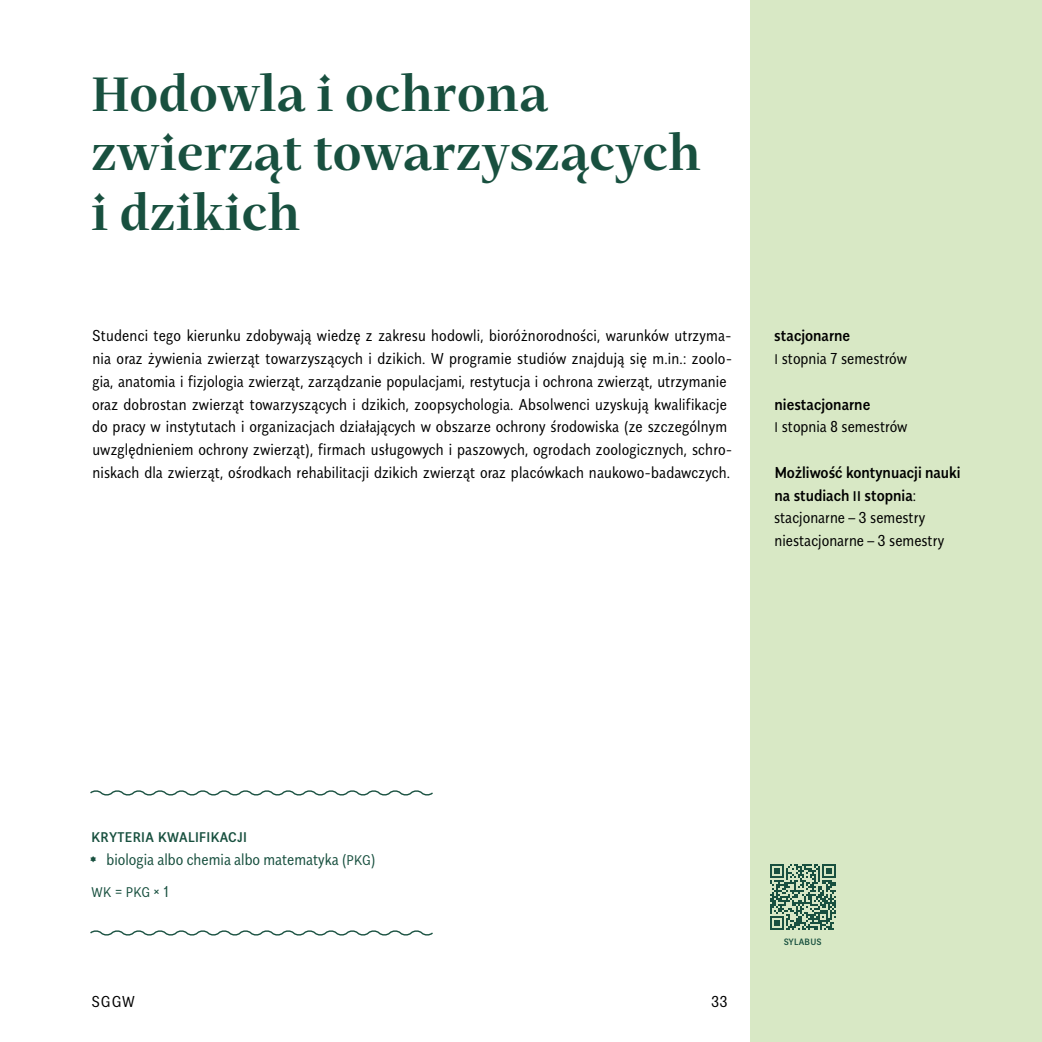
<style>
.page{position:relative;width:1042px;height:1042px;background:#fff}
.page>*{position:absolute;margin:0;border:0;box-sizing:border-box;transform-origin:0 0}
.t1{font:700 47.25px/59.5px "SGGW Mastro";color:#18503f}
.t2{font:300 15.75px/22.8px "SGGW Sans Condensed";letter-spacing:.01em;color:#000}
.t3{font:300 15.75px "SGGW Sans Condensed";color:#18503f}
.t4{font:500 14px "SGGW Sans Condensed";letter-spacing:.025em;color:#18503f}
.t5{font:300 14px "SGGW Sans Condensed";color:#18503f}
.t6{font:500 9.1px "SGGW Sans Condensed";letter-spacing:.025em;color:#18503f}
.s1{font-weight:500}
.s2{font-size:14px}
.s3{font-weight:500;font-size:14px}
.s4{font-family:"SGGW Mastro";font-weight:400}
.s5{font-size:15.75px}
</style>
<div class="page">
<div style="left:751px;top:0;width:291px;height:1042px;background:#d8e8c5"></div>
<svg style="left:770px;top:864px;width:66px;height:66px"></svg>
<svg style="left:90px;top:790px;width:343px;height:6px"></svg>
<svg style="left:90px;top:930px;width:343px;height:6px"></svg>
<h1 class="t1" style="left:91px;top:60px;width:611px">Hodowla i ochrona zwierząt towarzyszących i dzikich</h1>
<p class="t2" style="left:92px;top:323px;width:642px">Studenci tego kierunku zdobywają wiedzę z zakresu hodowli, bioróżnorodności, warunków utrzyma&shy;nia oraz żywienia zwierząt towarzyszących i dzikich. W programie studiów znajdują się m.in.: zoolo&shy;gia, anatomia i fizjologia zwierząt, zarządzanie populacjami, restytucja i ochrona zwierząt, utrzymanie oraz dobrostan zwierząt towarzyszących i dzikich, zoopsychologia. Absolwenci uzyskują kwalifikacje do pracy w instytutach i organizacjach działających w obszarze ochrony środowiska (ze szczególnym uwzględnieniem ochrony zwierząt), firmach usługowych i paszowych, ogrodach zoologicznych, schro&shy;niskach dla zwierząt, ośrodkach rehabilitacji dzikich zwierząt oraz placówkach naukowo-badawczych.</p>
<p class="t2" style="left:774px;top:323px;width:134px"><span class="s1">stacjonarne<br></span><span class="s2">I</span> stopnia 7 semestrów</p>
<p class="t2" style="left:774px;top:391px;width:134px"><span class="s1">niestacjonarne<br></span><span class="s2">I</span> stopnia 8 semestrów</p>
<p class="t2" style="left:774px;top:460px;width:188px"><span class="s1">Możliwość kontynuacji nauki na studiach</span> <span class="s3">II</span> <span class="s1">stopnia</span>: stacjonarne – 3 semestry niestacjonarne – 3 semestry</p>
<p class="t4" style="left:92px;top:826px;width:157px">KRYTERIA KWALIFIKACJI</p>
<p class="t3" style="left:88px;top:847px;width:289px"><span class="s4">•</span> biologia albo chemia albo matematyka (<span class="s2">PKG</span>)</p>
<p class="t5" style="left:91px;top:882px;width:80px">WK <span class="s5">=</span> PKG <span class="s5">× 1</span></p>
<p class="t2" style="left:92px;top:988px;width:45px">SGGW</p>
<p class="t2" style="left:711px;top:988px;width:18px">33</p>
<p class="t6" style="left:784px;top:934px;width:40px">SYLABUS</p>
</div>
